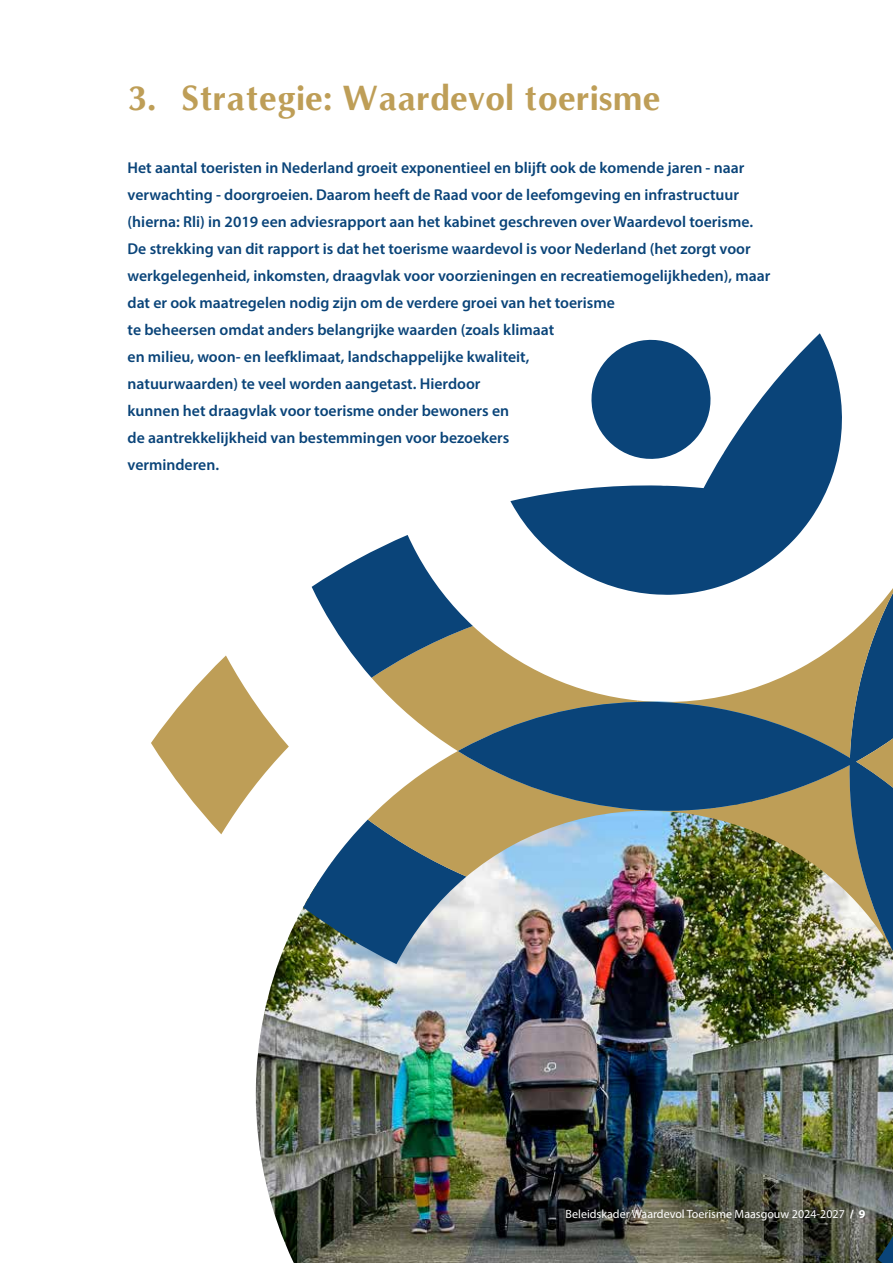
<style>
.page{position:relative;width:893px;height:1263px;background:#fff}
.page>*{position:absolute;margin:0;border:0;box-sizing:border-box;transform-origin:0 0}
.t1{font:700 33px "Omni";color:#be9e57}
.t2{font:600 15.75px/27px "Myriad Pro";color:#0a4479}
.t3{font:12px "Myriad Pro";color:#fff}
.s1{font-weight:700}
</style>
<div class="page">
<img style="left:256px;top:908px;width:637px;height:355px">
<svg style="left:878px;top:1157px;width:15px;height:106px;background:#46534d"></svg>
<img style="left:303px;top:333px;width:590px;height:775px">
<svg style="left:151px;top:655px;width:138px;height:179px"></svg>
<h1 class="t1" style="left:128px;top:77px;width:535px">3. Strategie: Waardevol toerisme</h1>
<p class="t2" style="left:128px;top:153px;width:644px">Het aantal toeristen in Nederland groeit exponentieel en blijft ook de komende jaren - naar verwachting - doorgroeien. Daarom heeft de Raad voor de leefomgeving en infrastructuur (hierna: Rli) in 2019 een adviesrapport aan het kabinet geschreven over Waardevol toerisme.<br>De strekking van dit rapport is dat het toerisme waardevol is voor Nederland (het zorgt voor werkgelegenheid, inkomsten, draagvlak voor voorzieningen en recreatiemogelijkheden), maar dat er ook maatregelen nodig zijn om de verdere groei van het toerisme<br>te beheersen omdat anders belangrijke waarden (zoals klimaat<br>en milieu, woon- en leefklimaat, landschappelijke kwaliteit,<br>natuurwaarden) te veel worden aangetast. Hierdoor<br>kunnen het draagvlak voor toerisme onder bewoners en<br>de aantrekkelijkheid van bestemmingen voor bezoekers<br>verminderen.</p>
<p class="t3" style="left:566px;top:1206px;width:301px">Beleidskader Waardevol Toerisme Maasgouw 2024-2027 <span class="s1">/ 9</span></p>
</div>
